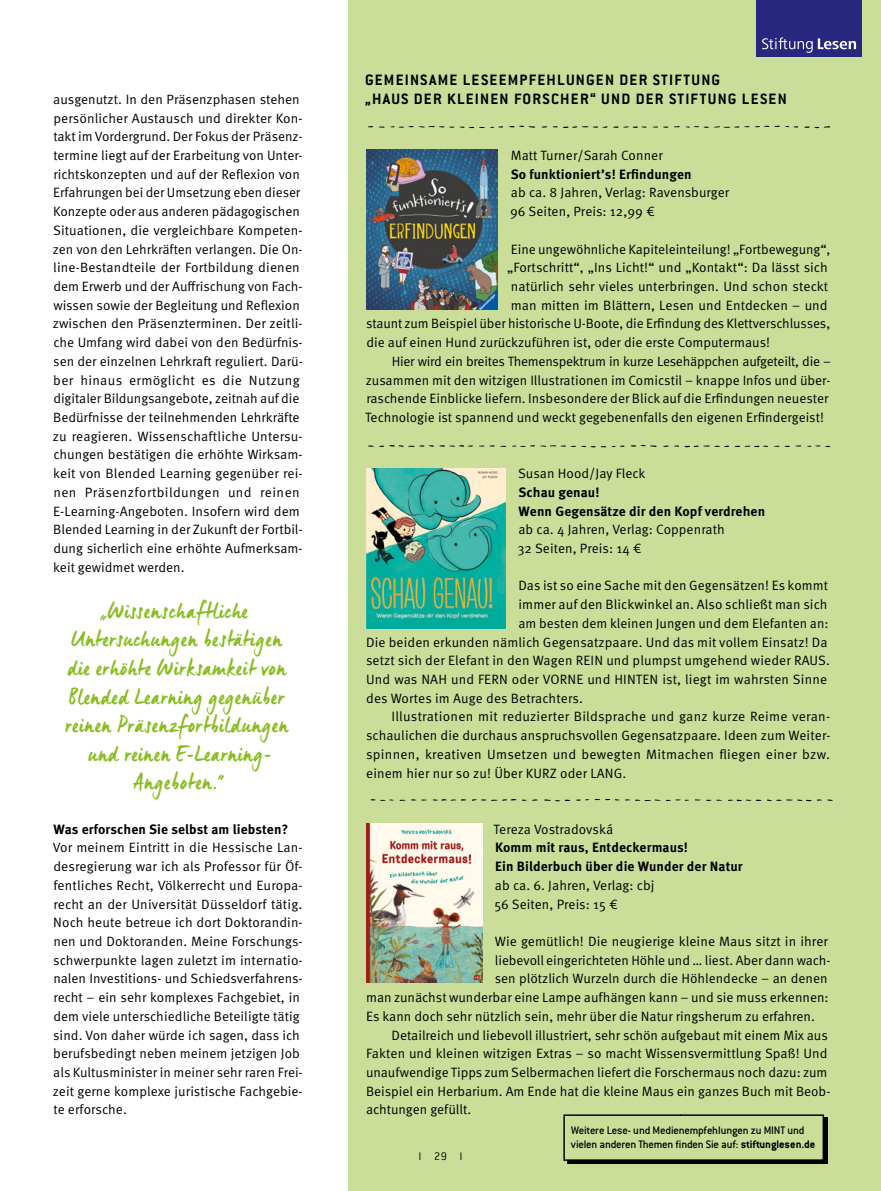
<style>
.page{position:relative;width:881px;height:1191px;background:#fff}
.page>*{position:absolute;margin:0;border:0;box-sizing:border-box;transform-origin:0 0}
.t1{font:22.5px/28.5px "Manus";letter-spacing:.04em;color:#88bd1f;text-align:center}
.t2{font:700 16.5px/18.8px "Conduit ITC";letter-spacing:.075em;color:#000}
.t3{font:13.5px/18.8px "Meta Pro";color:#000}
.t4{font:700 13.5px/18.8px "Meta Pro";letter-spacing:.01em;color:#000}
.t5{font:13.5px "Meta Pro";letter-spacing:.02em;color:#000}
.t6{font:13.5px "Meta Pro";letter-spacing:-.02em;color:#000}
.t7{font:500 12px/14.4px "Conduit ITC";letter-spacing:-.02em;color:#000}
.t8{font:300 12px "Conduit ITC";color:#000}
.s1{font-weight:700}
</style>
<div class="page">
<div style="left:348px;top:0;width:532px;height:1191px;background:#cade9a"></div>
<svg style="left:804px;top:126px;width:25px;height:2px"></svg>
<svg style="left:652px;top:126px;width:27px;height:2px"></svg>
<svg style="left:541px;top:126px;width:105px;height:2px"></svg>
<svg style="left:685px;top:126px;width:112px;height:2px"></svg>
<svg style="left:509px;top:126px;width:26px;height:2px"></svg>
<svg style="left:368px;top:126px;width:16px;height:2px"></svg>
<svg style="left:390px;top:126px;width:113px;height:2px"></svg>
<svg style="left:663px;top:445px;width:65px;height:2px"></svg>
<svg style="left:734px;top:445px;width:33px;height:2px"></svg>
<svg style="left:807px;top:445px;width:22px;height:2px"></svg>
<svg style="left:630px;top:445px;width:26px;height:2px"></svg>
<svg style="left:379px;top:445px;width:93px;height:2px"></svg>
<svg style="left:500px;top:445px;width:124px;height:2px"></svg>
<svg style="left:432px;top:799px;width:94px;height:2px"></svg>
<svg style="left:370px;top:799px;width:23px;height:2px"></svg>
<svg style="left:544px;top:799px;width:26px;height:2px"></svg>
<svg style="left:706px;top:799px;width:15px;height:2px"></svg>
<svg style="left:728px;top:799px;width:93px;height:2px"></svg>
<svg style="left:576px;top:799px;width:112px;height:2px"></svg>
<svg style="left:563px;top:1114px;width:261px;height:47px"></svg>
<hr style="left:823px;top:1117px;width:4px;height:46px;background:#000">
<svg style="left:566px;top:1159px;width:257px;height:4px"></svg>
<div style="left:756px;top:0;width:105px;height:56px;background:#27277d"></div>
<svg style="left:762px;top:37px;width:93px;height:16px"></svg>
<img style="left:366px;top:150px;width:131px;height:160px">
<img style="left:366px;top:468px;width:139px;height:160px">
<img style="left:366px;top:823px;width:116px;height:159px">
<p class="t3" style="left:53px;top:90px;width:251px">ausgenutzt. In den Präsenzphasen stehen persönlicher Austausch und direkter Kon&shy;takt im Vordergrund. Der Fokus der Präsenz&shy;termine liegt auf der Erarbeitung von Unter&shy;richtskonzepten und auf der Reflexion von Erfahrungen bei der Umsetzung eben dieser Konzepte oder aus anderen pädagogischen Situationen, die vergleichbare Kompeten&shy;zen von den Lehrkräften verlangen. Die On&shy;line-Bestandteile der Fortbildung dienen dem Erwerb und der Auffrischung von Fach&shy;wissen sowie der Begleitung und Reflexion zwischen den Präsenzterminen. Der zeitli&shy;che Umfang wird dabei von den Bedürfnis&shy;sen der einzelnen Lehrkraft reguliert. Darü&shy;ber hinaus ermöglicht es die Nutzung digitaler Bildungsangebote, zeitnah auf die Bedürfnisse der teilnehmenden Lehrkräfte zu reagieren. Wissenschaftliche Untersu&shy;chungen bestätigen die erhöhte Wirksam&shy;keit von Blended Learning gegenüber rei&shy;nen Präsenzfortbildungen und reinen E-Learning-Angeboten. Insofern wird dem Blended Learning in der Zukunft der Fortbil&shy;dung sicherlich eine erhöhte Aufmerksam&shy;keit gewidmet werden.</p>
<h1 class="t1" style="left:66px;top:596px;width:224px">„Wissenschaftliche<br>Untersuchungen bestätigen die erhöhte Wirksamkeit von<br>Blended Learning gegenüber reinen Präsenzfortbildungen und reinen E-Learning-<br>Angeboten.“</h1>
<p class="t4" style="left:53px;top:818px;width:236px">Was erforschen Sie selbst am liebsten?</p>
<p class="t3" style="left:53px;top:838px;width:251px">Vor meinem Eintritt in die Hessische Lan&shy;desregierung war ich als Professor für Öf&shy;fentliches Recht, Völkerrecht und Europa&shy;recht an der Universität Düsseldorf tätig.<br>Noch heute betreue ich dort Doktorandin&shy;nen und Doktoranden. Meine Forschungs&shy;schwerpunkte lagen zuletzt im internatio&shy;nalen Investitions- und Schiedsverfahrens&shy;recht – ein sehr komplexes Fachgebiet, in dem viele unterschiedliche Beteiligte tätig sind. Von daher würde ich sagen, dass ich berufsbedingt neben meinem jetzigen Job als Kultusminister in meiner sehr raren Frei&shy;zeit gerne komplexe juristische Fachgebie&shy;te erforsche.</p>
<p class="t2" style="left:365px;top:70px;width:423px">GEMEINSAME LESEEMPFEHLUNGEN DER STIFTUNG<br>„HAUS DER KLEINEN FORSCHER“ UND DER STIFTUNG LESEN</p>
<p class="t3" style="left:510px;top:146px;width:153px">Matt Turner/Sarah Conner</p>
<p class="t4" style="left:510px;top:164px;width:182px">So funktioniert’s! Erfindungen</p>
<p class="t3" style="left:510px;top:184px;width:221px">ab ca. 8 Jahren, Verlag: Ravensburger<br>96 Seiten, Preis: 12,99 €</p>
<p class="t3" style="left:510px;top:240px;width:321px">Eine ungewöhnliche Kapiteleinteilung! „Fortbewegung“,</p>
<p class="t3" style="left:507px;top:258px;width:322px">„Fortschritt“, „Ins Licht!“ und „Kontakt“: Da lässt sich</p>
<p class="t3" style="left:510px;top:277px;width:319px">natürlich sehr vieles unterbringen. Und schon steckt</p>
<p class="t3" style="left:510px;top:296px;width:318px">man mitten im Blättern, Lesen und Entdecken – und</p>
<p class="t3" style="left:366px;top:315px;width:465px">staunt zum Beispiel über historische U-Boote, die Erfindung des Klettverschlusses,</p>
<p class="t3" style="left:366px;top:333px;width:405px">die auf einen Hund zurückzuführen ist, oder die erste Computermaus!</p>
<p class="t6" style="left:391px;top:352px;width:441px">Hier wird ein breites Themenspektrum in kurze Lesehäppchen aufgeteilt, die –</p>
<p class="t3" style="left:365px;top:371px;width:466px">zusammen mit den witzigen Illustrationen im Comicstil – knappe Infos und über-</p>
<p class="t3" style="left:366px;top:389px;width:463px">raschende Einblicke liefern. Insbesondere der Blick auf die Erfindungen neuester</p>
<p class="t3" style="left:365px;top:408px;width:460px">Technologie ist spannend und weckt gegebenenfalls den eigenen Erfindergeist!</p>
<p class="t3" style="left:518px;top:464px;width:129px">Susan Hood/Jay Fleck</p>
<p class="t4" style="left:518px;top:482px;width:248px">Schau genau!<br>Wenn Gegensätze dir den Kopf verdrehen</p>
<p class="t3" style="left:517px;top:520px;width:209px">ab ca. 4 Jahren, Verlag: Coppenrath<br>32 Seiten, Preis: 14 €</p>
<p class="t3" style="left:518px;top:577px;width:311px">Das ist so eine Sache mit den Gegensätzen! Es kommt</p>
<p class="t3" style="left:518px;top:595px;width:310px">immer auf den Blickwinkel an. Also schließt man sich</p>
<p class="t3" style="left:518px;top:614px;width:311px">am besten dem kleinen Jungen und dem Elefanten an:</p>
<p class="t3" style="left:366px;top:633px;width:463px">Die beiden erkunden nämlich Gegensatzpaare. Und das mit vollem Einsatz! Da</p>
<p class="t3" style="left:366px;top:651px;width:465px">setzt sich der Elefant in den Wagen REIN und plumpst umgehend wieder RAUS.</p>
<p class="t3" style="left:366px;top:670px;width:462px">Und was NAH und FERN oder VORNE und HINTEN ist, liegt im wahrsten Sinne</p>
<p class="t3" style="left:366px;top:689px;width:218px">des Wortes im Auge des Betrachters.</p>
<p class="t5" style="left:391px;top:708px;width:440px">Illustrationen mit reduzierter Bildsprache und ganz kurze Reime veran-</p>
<p class="t3" style="left:366px;top:726px;width:466px">schaulichen die durchaus anspruchsvollen Gegensatzpaare. Ideen zum Weiter-</p>
<p class="t5" style="left:366px;top:745px;width:465px">spinnen, kreativen Umsetzen und bewegten Mitmachen fliegen einer bzw.</p>
<p class="t3" style="left:366px;top:764px;width:261px">einem hier nur so zu! Über KURZ oder LANG.</p>
<p class="t3" style="left:493px;top:820px;width:121px">Tereza Vostradovská</p>
<p class="t4" style="left:495px;top:837px;width:249px">Komm mit raus, Entdeckermaus!<br>Ein Bilderbuch über die Wunder der Natur</p>
<p class="t3" style="left:494px;top:876px;width:162px">ab ca. 6. Jahren, Verlag: cbj<br>56 Seiten, Preis: 15 €</p>
<p class="t3" style="left:494px;top:932px;width:334px">Wie gemütlich! Die neugierige kleine Maus sitzt in ihrer</p>
<p class="t3" style="left:494px;top:951px;width:337px">liebevoll eingerichteten Höhle und … liest. Aber dann wach-</p>
<p class="t3" style="left:494px;top:969px;width:334px">sen plötzlich Wurzeln durch die Höhlendecke – an denen</p>
<p class="t3" style="left:366px;top:988px;width:464px">man zunächst wunderbar eine Lampe aufhängen kann – und sie muss erkennen:</p>
<p class="t3" style="left:366px;top:1007px;width:450px">Es kann doch sehr nützlich sein, mehr über die Natur ringsherum zu erfahren.</p>
<p class="t3" style="left:391px;top:1026px;width:437px">Detailreich und liebevoll illustriert, sehr schön aufgebaut mit einem Mix aus</p>
<p class="t3" style="left:366px;top:1044px;width:463px">Fakten und kleinen witzigen Extras – so macht Wissensvermittlung Spaß! Und</p>
<p class="t3" style="left:366px;top:1063px;width:463px">unaufwendige Tipps zum Selbermachen liefert die Forschermaus noch dazu: zum</p>
<p class="t3" style="left:366px;top:1082px;width:465px">Beispiel ein Herbarium. Am Ende hat die kleine Maus ein ganzes Buch mit Beob-</p>
<p class="t3" style="left:366px;top:1100px;width:107px">achtungen gefüllt.</p>
<p class="t7" style="left:570px;top:1122px;width:246px">Weitere Lese- und Medienempfehlungen zu MINT und vielen anderen Themen finden Sie auf: <span class="s1">stiftunglesen.de</span></p>
<p class="t8" style="left:418px;top:1149px;width:45px">l 29 l</p>
</div>
